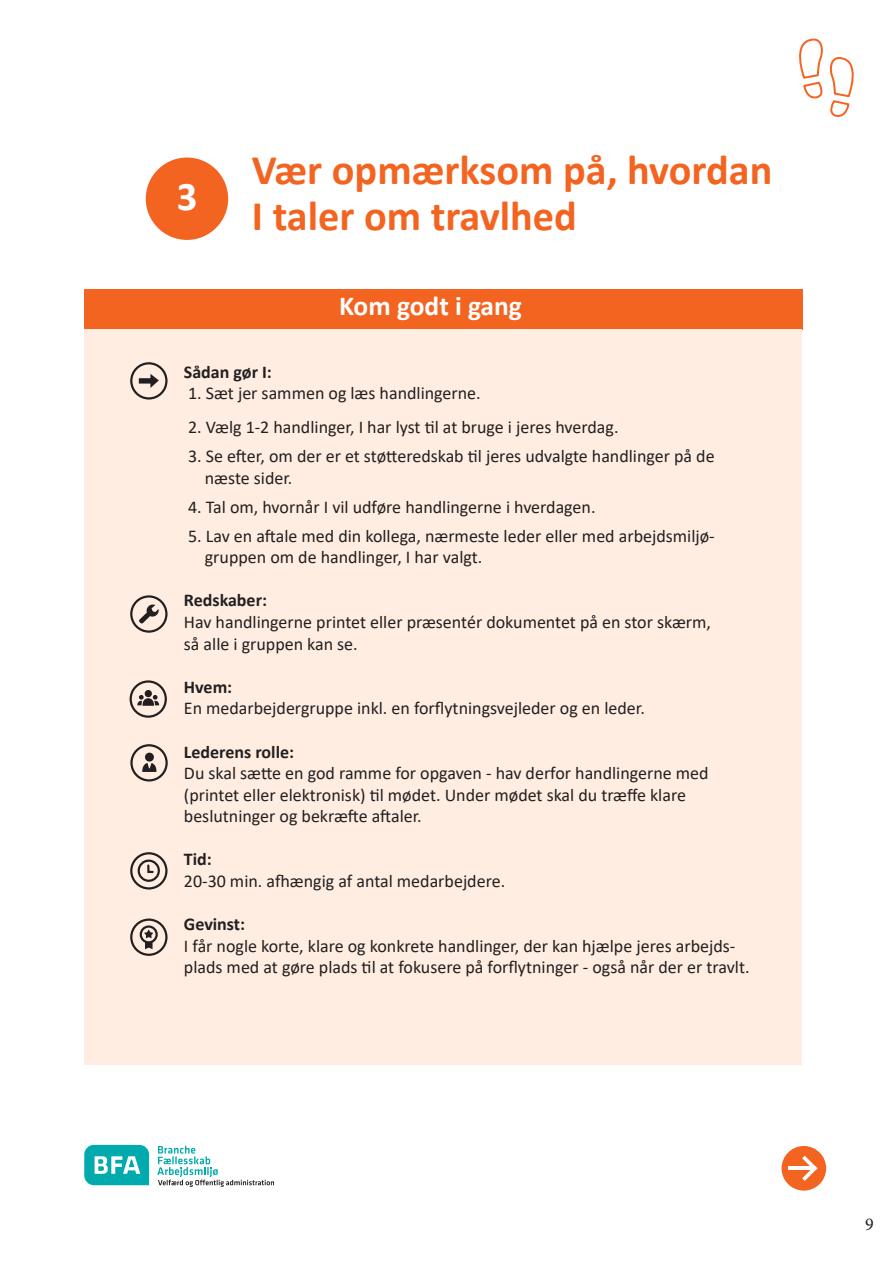
<style>
.page{position:relative;width:893px;height:1263px;background:#fff}
.page>*{position:absolute;margin:0;border:0;box-sizing:border-box;transform-origin:0 0}
.t1{font:700 42.3px/45.8px "Calibri";color:#f36421}
.t2{font:700 40.8px "Calibri";color:#fff}
.t3{font:700 27.45px "Calibri";color:#fff}
.t4{font:18px/21.6px "Calibri";color:#231f20}
.t5{font:700 18px "Calibri";color:#231f20}
.t6{font:18px "Minion Pro";color:#231f20}
</style>
<div class="page">
<div style="left:84px;top:289px;width:719px;height:40px;background:#f36421"></div>
<div style="left:84px;top:329px;width:718px;height:735px;background:#feede0"></div>
<svg style="left:139px;top:374px;width:20px;height:14px"></svg>
<div style="left:130px;top:362px;width:38px;height:37px;border:2px solid #231f20;border-radius:50%"></div>
<svg style="left:139px;top:604px;width:20px;height:20px"></svg>
<div style="left:130px;top:595px;width:38px;height:38px;border:2px solid #231f20;border-radius:50%"></div>
<svg style="left:137px;top:695px;width:22px;height:11px"></svg>
<div style="left:145px;top:690px;width:7px;height:7px;background:#231f20;border-radius:50%"></div>
<div style="left:130px;top:680px;width:37px;height:38px;border:2px solid #231f20;border-radius:50%"></div>
<div style="left:130px;top:744px;width:38px;height:37px;border:2px solid #231f20;border-radius:50%"></div>
<div style="left:145px;top:753px;width:9px;height:9px;background:#231f20;border-radius:50%"></div>
<svg style="left:142px;top:763px;width:14px;height:9px"></svg>
<div style="left:130px;top:852px;width:38px;height:37px;border:2px solid #231f20;border-radius:50%"></div>
<div style="left:138px;top:859px;width:22px;height:23px;border:2px solid #231f20;border-radius:50%"></div>
<svg style="left:147px;top:863px;width:8px;height:11px"></svg>
<div style="left:130px;top:918px;width:38px;height:38px;border:2px solid #231f20;border-radius:50%"></div>
<div style="left:140px;top:925px;width:18px;height:18px;border:2px solid #231f20;border-radius:50%"></div>
<svg style="left:144px;top:929px;width:9px;height:20px"></svg>
<div style="left:146px;top:158px;width:82px;height:82px;background:#f36421;border-radius:50%"></div>
<div style="left:781px;top:1146px;width:45px;height:44px;background:#f36421;border-radius:50%"></div>
<hr style="left:788px;top:1166px;width:25px;height:4px;background:#fff">
<svg style="left:802px;top:1156px;width:15px;height:25px"></svg>
<svg style="left:799px;top:38px;width:55px;height:79px"></svg>
<svg style="left:84px;top:1145px;width:65px;height:40px;background:#31babc"></svg>
<svg style="left:157px;top:1145px;width:117px;height:42px"></svg>
<p class="t2" style="left:177px;top:168px;width:22px">3</p>
<p class="t1" style="left:252px;top:147px;width:522px">Vær opmærksom på, hvordan<br>I taler om travlhed</p>
<p class="t3" style="left:339px;top:286px;width:184px">Kom godt i gang</p>
<p class="t5" style="left:184px;top:359px;width:90px">Sådan gør I:</p>
<p class="t4" style="left:188px;top:382px;width:294px">1. Sæt jer sammen og læs handlingerne.</p>
<p class="t4" style="left:188px;top:416px;width:432px">2. Vælg 1-2 handlinger, I har lyst til at bruge i jeres hverdag.</p>
<p class="t4" style="left:205px;top:445px;width:511px;text-indent:-17px">3. Se efter, om der er et støtteredskab til jeres udvalgte handlinger på de næste sider.</p>
<p class="t4" style="left:188px;top:495px;width:409px">4. Tal om, hvornår I vil udføre handlingerne i hverdagen.</p>
<p class="t4" style="left:205px;top:524px;width:511px;text-indent:-17px">5. Lav en aftale med din kollega, nærmeste leder eller med arbejdsmiljø&shy;gruppen om de handlinger, I har valgt.</p>
<p class="t5" style="left:184px;top:588px;width:85px">Redskaber:</p>
<p class="t4" style="left:184px;top:611px;width:529px">Hav handlingerne printet eller præsentér dokumentet på en stor skærm, så alle i gruppen kan se.</p>
<p class="t5" style="left:184px;top:674px;width:50px">Hvem:</p>
<p class="t4" style="left:184px;top:697px;width:462px">En medarbejdergruppe inkl. en forflytningsvejleder og en leder.</p>
<p class="t5" style="left:184px;top:739px;width:112px">Lederens rolle:</p>
<p class="t4" style="left:184px;top:762px;width:526px">Du skal sætte en god ramme for opgaven - hav derfor handlingerne med (printet eller elektronisk) til mødet. Under mødet skal du træffe klare beslutninger og bekræfte aftaler.</p>
<p class="t5" style="left:184px;top:847px;width:29px">Tid:</p>
<p class="t4" style="left:184px;top:870px;width:323px">20-30 min. afhængig af antal medarbejdere.</p>
<p class="t5" style="left:184px;top:911px;width:63px">Gevinst:</p>
<p class="t4" style="left:184px;top:934px;width:567px">I får nogle korte, klare og konkrete handlinger, der kan hjælpe jeres arbejds&shy;plads med at gøre plads til at fokusere på forflytninger - også når der er travlt.</p>
<p class="t6" style="left:865px;top:1212px;width:10px">9</p>
</div>
